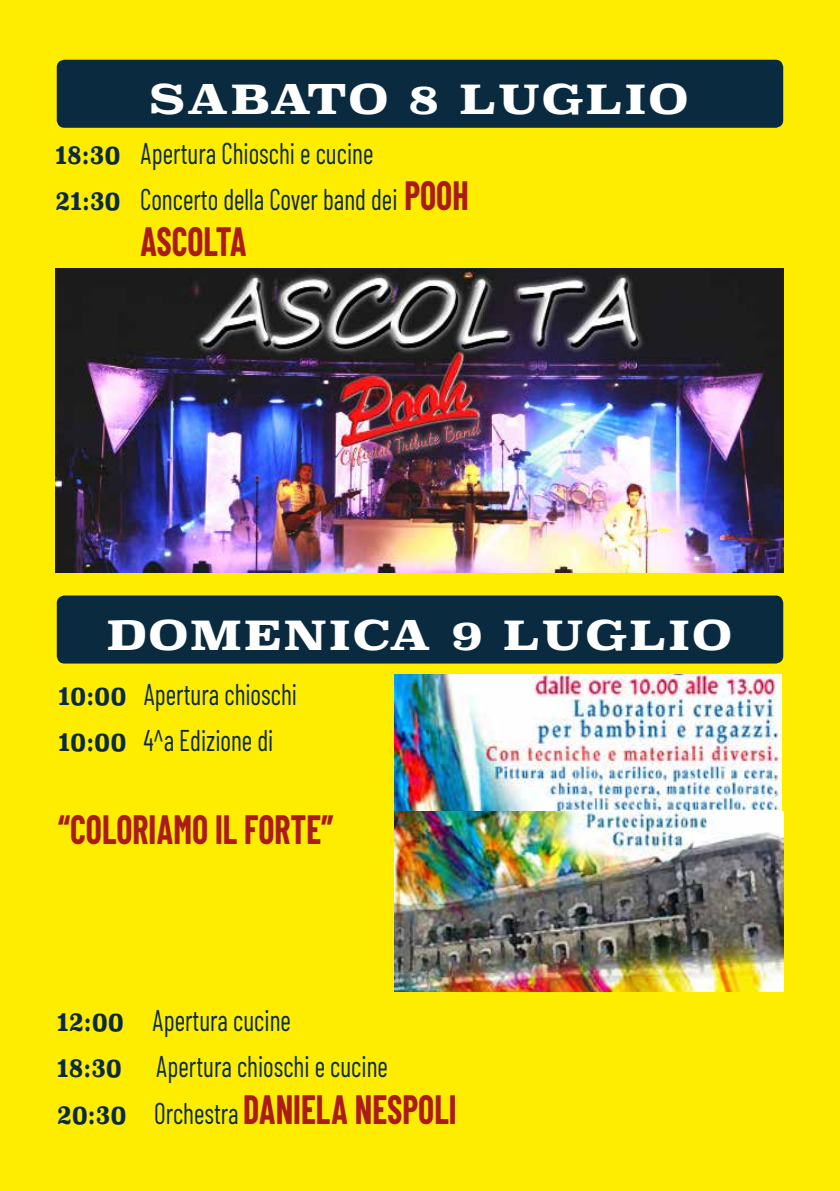
<style>
.page{position:relative;width:840px;height:1191px;background:#fff}
.page>*{position:absolute;margin:0;border:0;box-sizing:border-box;transform-origin:0 0}
.t1{font:700 40px "Barlow Condensed";color:#ab1b19;scale:.85 1}
.t2{font:700 40px "Superclarendon Rg";letter-spacing:.03em;color:#fff;scale:1.2 1}
.t3{font:30px/46.2px "Barlow Condensed";color:#0a2a3f;scale:.85 1}
.s1{font-family:"Superclarendon Rg";font-weight:700;font-size:26px}
.s2{font-weight:700;font-size:40px;color:#ab1b19}
.s3{font-family:"Superclarendon Rg";font-size:26px;color:#0a2a3f}
.s4{font-weight:400;font-size:30px;color:#0a2a3f}
</style>
<div class="page">
<div style="left:0;top:0;width:839px;height:1191px;background:#ffed00"></div>
<div style="left:57px;top:60px;width:725px;height:68px;background:#0a2a3f;border-radius:8px"></div>
<div style="left:57px;top:595px;width:725px;height:68px;background:#0a2a3f;border-radius:8px"></div>
<img style="left:55px;top:269px;width:727px;height:304px">
<img style="left:394px;top:674px;width:386px;height:137px">
<img style="left:394px;top:811px;width:388px;height:180px">
<h1 class="t2" style="left:150px;top:76px;width:450px">SABATO 8 LUGLIO</h1>
<p class="t3" style="left:55px;top:129px;width:487px"><span class="s1">18:30</span> Apertura Chioschi e cucine<br><span class="s1">21:30</span> Concerto della Cover band dei <span class="s2">POOH</span></p>
<h1 class="t1" style="left:140px;top:217px;width:127px">ASCOLTA</h1>
<h1 class="t2" style="left:106px;top:611px;width:522px">DOMENICA 9 LUGLIO</h1>
<p class="t3" style="left:58px;top:670px;width:282px"><span class="s1">10:00</span> Apertura chioschi<br><span class="s1">10:00</span> 4^a Edizione di</p>
<h1 class="t1" style="left:58px;top:804px;width:325px">“COLORIAMO IL FORTE”</h1>
<p class="t3" style="left:57px;top:996px;width:391px"><span class="s1">12:00</span> Apertura cucine<br><span class="s1">18:30</span> Apertura chioschi e cucine</p>
<h1 class="t1" style="left:57px;top:1084px;width:471px"><span class="s3">20:30</span> <span class="s4">Orchestra</span> DANIELA NESPOLI</h1>
</div>
